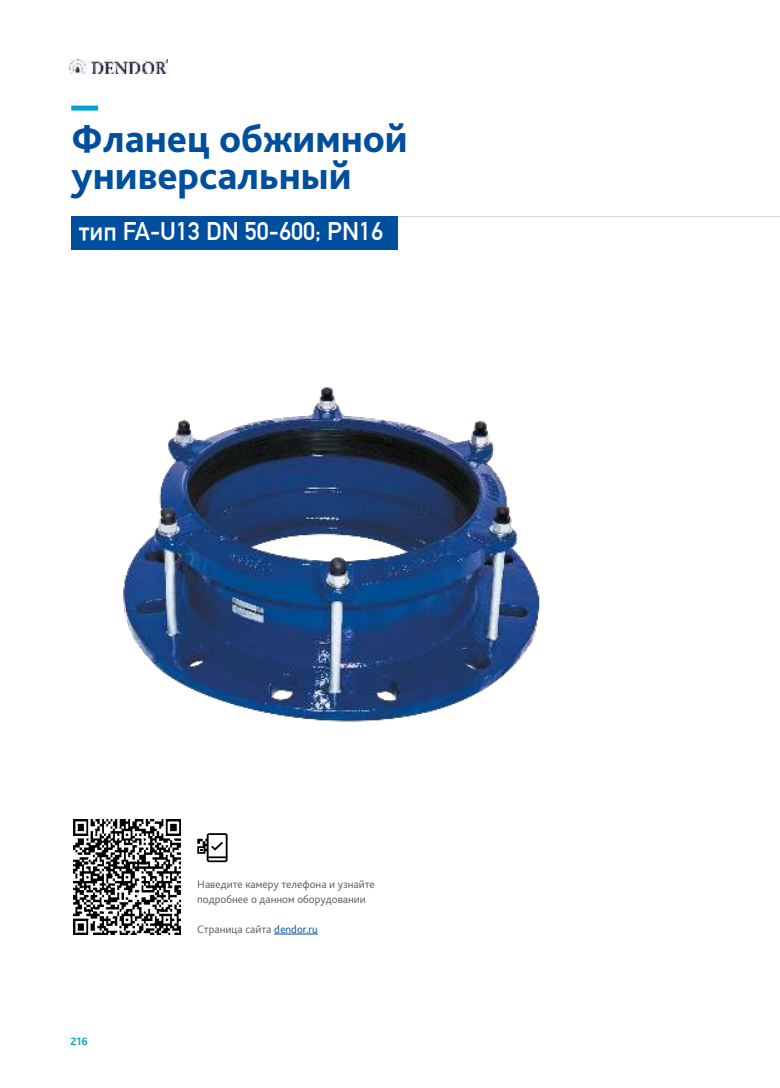
<style>
.page{position:relative;width:780px;height:1088px;background:#fff}
.page>*{position:absolute;margin:0;border:0;box-sizing:border-box;transform-origin:0 0}
.t1{font:800 40px/37.5px "Bliss Pro";color:#004f9e}
.t2{font:700 25px "DIN Alternate";color:#fff}
.t3{font:300 11.25px/15px "Bliss Pro";color:#575656}
.t4{font:700 11.25px "Bliss Pro";color:#00a7cc}
.s1{color:#004f9e}
</style>
<div class="page">
<img style="left:70px;top:59px;width:97px;height:15px">
<div style="left:71px;top:106px;width:27px;height:5px;background:#00a7cc"></div>
<hr style="left:274px;top:934px;width:44px;height:1px;background:#004f9e">
<hr style="left:71px;top:216px;width:709px;height:1px;background:#d0d0cf">
<div style="left:71px;top:216px;width:326px;height:34px;background:#004f9e"></div>
<svg style="left:197px;top:833px;width:31px;height:29px"></svg>
<img style="left:123px;top:387px;width:417px;height:335px">
<img style="left:74px;top:820px;width:106px;height:114px">
<h1 class="t1" style="left:71px;top:123px;width:338px">Фланец обжимной универсальный</h1>
<h2 class="t2" style="left:79px;top:213px;width:306px">тип FA-U13 DN 50-600; PN16</h2>
<p class="t4" style="left:70px;top:1035px;width:19px">216</p>
<p class="t3" style="left:197px;top:878px;width:179px">Наведите камеру телефона и узнайте подробнее о данном оборудовании</p>
<p class="t3" style="left:197px;top:923px;width:122px">Страница сайта <span class="s1">dendor.ru</span></p>
</div>
